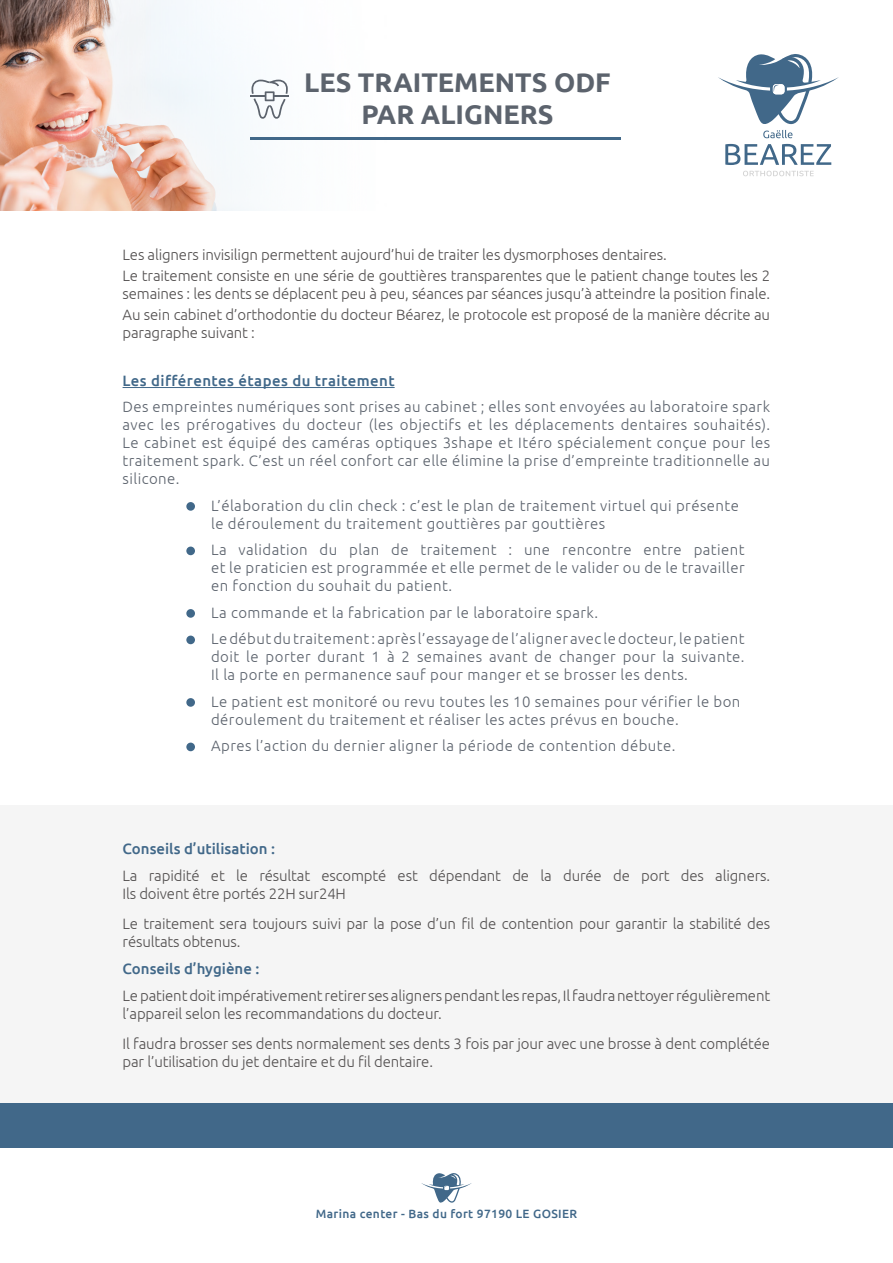
<style>
.page{position:relative;width:893px;height:1263px;background:#fff}
.page>*{position:absolute;margin:0;border:0;box-sizing:border-box;transform-origin:0 0}
.t1{font:700 27px/32.4px "Ubuntu";color:#5c636d;text-align:center}
.t2{font:300 15px/18px "Ubuntu";letter-spacing:.03em;color:#5c636d}
.t3{font:300 15px/18px "Ubuntu";letter-spacing:-.01em;color:#545151}
.t4{font:500 15px "Ubuntu";color:#416889}
.t5{font:500 15px "Ubuntu";letter-spacing:.03em;color:#416889}
.t6{font:500 12px "Ubuntu";letter-spacing:.03em;color:#416889}
</style>
<div class="page">
<img style="left:0;top:0;width:832px;height:210px">
<hr style="left:123px;top:387px;width:272px;height:1px;background:#416889">
<div style="left:186px;top:502px;width:9px;height:9px;background:#416889;border-radius:50%"></div>
<div style="left:186px;top:547px;width:9px;height:8px;background:#416889;border-radius:50%"></div>
<div style="left:186px;top:609px;width:9px;height:9px;background:#416889;border-radius:50%"></div>
<div style="left:186px;top:636px;width:9px;height:8px;background:#416889;border-radius:50%"></div>
<div style="left:186px;top:698px;width:9px;height:9px;background:#416889;border-radius:50%"></div>
<div style="left:186px;top:743px;width:9px;height:8px;background:#416889;border-radius:50%"></div>
<div style="left:0;top:806px;width:893px;height:305px;background:#f5f5f5"></div>
<div style="left:0;top:1103px;width:893px;height:44px;background:#416889"></div>
<svg style="left:725px;top:144px;width:106px;height:21px"></svg>
<svg style="left:743px;top:171px;width:71px;height:5px"></svg>
<svg style="left:718px;top:53px;width:121px;height:85px"></svg>
<svg style="left:421px;top:1173px;width:51px;height:30px"></svg>
<hr style="left:250px;top:137px;width:370px;height:2px;background:#416889">
<svg style="left:250px;top:80px;width:39px;height:39px"></svg>
<h1 class="t1" style="left:304px;top:66px;width:308px">LES TRAITEMENTS ODF<br>PAR ALIGNERS</h1>
<p class="t3" style="left:123px;top:244px;width:649px;line-height:20.5px">Les aligners invisilign permettent aujourd’hui de traiter les dysmorphoses dentaires.<br>Le traitement consiste en une série de gouttières transparentes que le patient change toutes les 2</p>
<p class="t3" style="left:123px;top:283px;width:649px;line-height:20.5px">semaines : les dents se déplacent peu à peu, séances par séances jusqu’à atteindre la position finale.<br>Au sein cabinet d’orthodontie du docteur Béarez, le protocole est proposé de la manière décrite au</p>
<p class="t3" style="left:123px;top:323px;width:134px">paragraphe suivant :</p>
<p class="t5" style="left:123px;top:371px;width:274px">Les différentes étapes du traitement</p>
<p class="t2" style="left:123px;top:397px;width:649px;text-align:justify">Des empreintes numériques sont prises au cabinet ; elles sont envoyées au laboratoire spark avec les prérogatives du docteur (les objectifs et les déplacements dentaires souhaités).<br>Le cabinet est équipé des caméras optiques 3shape et Itéro spécialement conçue pour les traitement spark. C’est un réel confort car elle élimine la prise d’empreinte traditionnelle au silicone.</p>
<p class="t2" style="left:211px;top:496px;width:529px">L’élaboration du clin check : c’est le plan de traitement virtuel qui présente le déroulement du traitement gouttières par gouttières</p>
<p class="t2" style="left:211px;top:540px;width:535px;text-align:justify">La validation du plan de traitement : une rencontre entre patient et le praticien est programmée et elle permet de le valider ou de le travailler en fonction du souhait du patient.</p>
<p class="t2" style="left:211px;top:599px;width:535px;line-height:26.5px">La commande et la fabrication par le laboratoire spark.<br>Le début du traitement : après l’essayage de l’aligner avec le docteur, le patient</p>
<p class="t2" style="left:211px;top:647px;width:535px">doit le porter durant 1 à 2 semaines avant de changer pour la suivante.<br>Il la porte en permanence sauf pour manger et se brosser les dents.</p>
<p class="t2" style="left:211px;top:692px;width:531px">Le patient est monitoré ou revu toutes les 10 semaines pour vérifier le bon déroulement du traitement et réaliser les actes prévus en bouche.</p>
<p class="t2" style="left:211px;top:736px;width:466px">Apres l’action du dernier aligner la période de contention débute.</p>
<p class="t4" style="left:123px;top:839px;width:154px">Conseils d’utilisation :</p>
<p class="t3" style="left:123px;top:867px;width:649px">La rapidité et le résultat escompté est dépendant de la durée de port des aligners.<br>Ils doivent être portés 22H sur24H</p>
<p class="t3" style="left:123px;top:914px;width:649px">Le traitement sera toujours suivi par la pose d’un fil de contention pour garantir la stabilité des résultats obtenus.</p>
<p class="t4" style="left:123px;top:959px;width:138px">Conseils d’hygiène :</p>
<p class="t3" style="left:123px;top:986px;width:649px">Le patient doit impérativement retirer ses aligners pendant les repas, Il faudra nettoyer régulièrement l’appareil selon les recommandations du docteur.</p>
<p class="t3" style="left:123px;top:1034px;width:649px">Il faudra brosser ses dents normalement ses dents 3 fois par jour avec une brosse à dent complétée par l’utilisation du jet dentaire et du fil dentaire.</p>
<p class="t6" style="left:316px;top:1206px;width:263px">Marina center - Bas du fort 97190 LE GOSIER</p>
</div>
